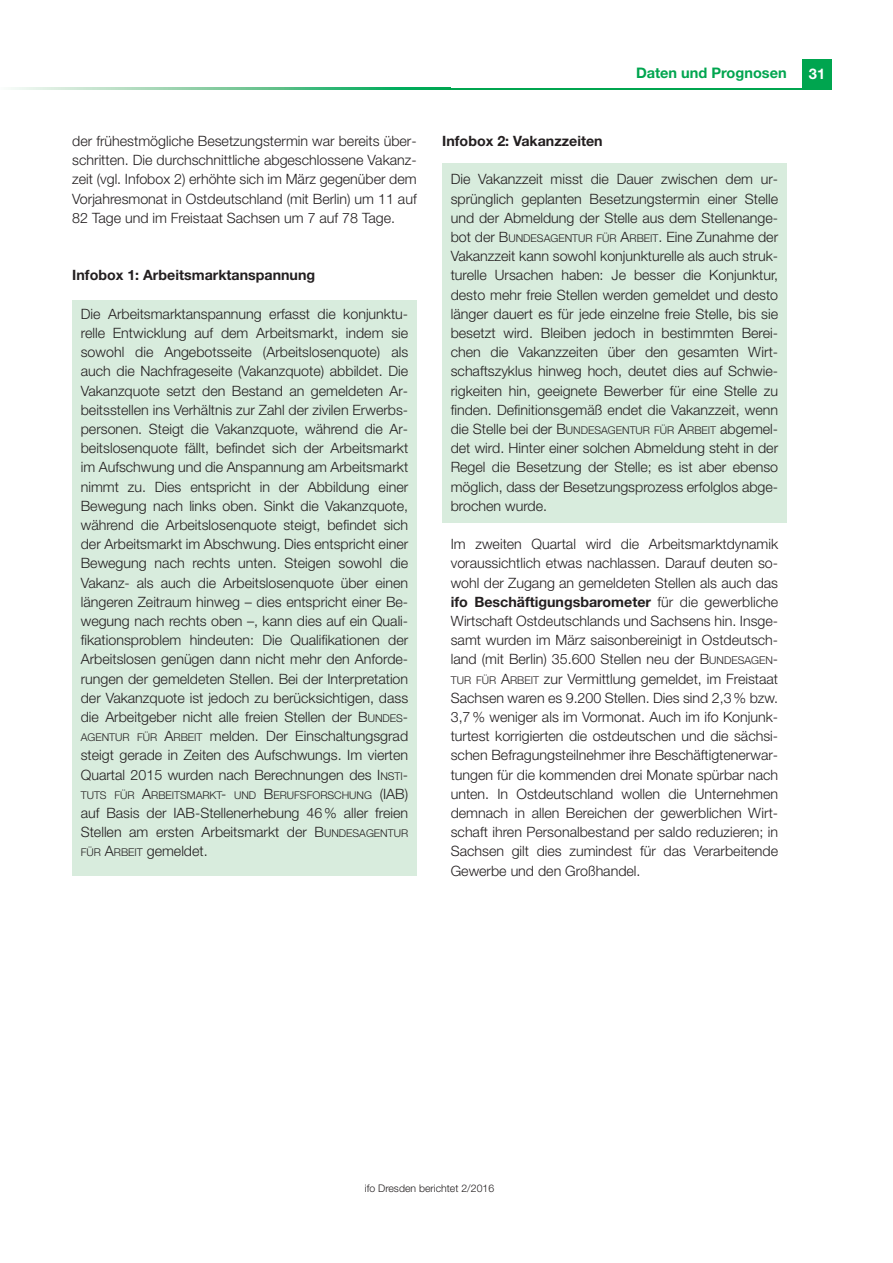
<style>
.page{position:relative;width:893px;height:1263px;background:#fff}
.page>*{position:absolute;margin:0;border:0;box-sizing:border-box;transform-origin:0 0}
.t1{font:700 14.7px "Helvetica Neue";color:#fff}
.t2{font:700 14.55px "Helvetica Neue";color:#00a54f}
.t3{font:300 14.25px/19.2px "Helvetica Neue";color:#231f20;text-align:justify}
.t4{font:700 14.25px "Helvetica Neue";color:#231f20}
.t5{font:300 10.65px "Helvetica Neue";color:#231f20}
.t6{font:300 10.5px "Helvetica Neue";color:#231f20}
.s1{font-size:10.65px}
.s2{font-size:14.25px}
.s3{font-weight:700}
</style>
<div class="page">
<div style="left:802px;top:60px;width:30px;height:29px;background:#00a54f"></div>
<hr style="left:448px;top:88px;width:384px;height:1px;background:#00a54f">
<svg style="left:11px;top:88px;width:437px;height:1px"></svg>
<div style="left:72px;top:300px;width:345px;height:575px;background:#d8ecdd"></div>
<div style="left:442px;top:163px;width:345px;height:359px;background:#d8ecdd"></div>
<p class="t3" style="left:72px;top:133px;width:346px">der frühestmögliche Besetzungstermin war bereits über&shy;schritten. Die durchschnittliche abgeschlossene Vakanz&shy;zeit (vgl. Infobox 2) erhöhte sich im März gegenüber dem Vorjahresmonat in Ostdeutschland (mit Berlin) um 11 auf 82 Tage und im Freistaat Sachsen um 7 auf 78 Tage.</p>
<p class="t4" style="left:72px;top:270px;width:244px">Infobox 1: Arbeitsmarktanspannung</p>
<p class="t3" style="left:81px;top:305px;width:329px">Die Arbeitsmarktanspannung erfasst die konjunktu&shy;relle Entwicklung auf dem Arbeitsmarkt, indem sie sowohl die Angebotsseite (Arbeitslosenquote) als auch die Nachfrageseite (Vakanzquote) abbildet. Die Vakanzquote setzt den Bestand an gemeldeten Ar&shy;beitsstellen ins Verhältnis zur Zahl der zivilen Erwerbs&shy;personen. Steigt die Vakanzquote, während die Ar&shy;beitslosenquote fällt, befindet sich der Arbeitsmarkt im Aufschwung und die Anspannung am Arbeitsmarkt nimmt zu. Dies entspricht in der Abbildung einer Bewegung nach links oben. Sinkt die Vakanzquote, während die Arbeitslosenquote steigt, befindet sich der Arbeitsmarkt im Abschwung. Dies entspricht einer Bewegung nach rechts unten. Steigen sowohl die Vakanz- als auch die Arbeitslosenquote über einen längeren Zeitraum hinweg – dies entspricht einer Be&shy;wegung nach rechts oben –, kann dies auf ein Quali&shy;fikationsproblem hindeuten: Die Qualifikationen der Arbeitslosen genügen dann nicht mehr den Anforde&shy;rungen der gemeldeten Stellen. Bei der Interpretation der Vakanzquote ist jedoch zu berücksichtigen, dass die Arbeitgeber nicht alle freien Stellen der B<span class="s1">UNDES</span>-<span class="s1">AGENTUR FÜR</span> A<span class="s1">RBEIT</span> melden. Der Einschaltungsgrad steigt gerade in Zeiten des Aufschwungs. Im vierten Quartal 2015 wurden nach Berechnungen des I<span class="s1">NSTI</span>-</p>
<p class="t5" style="left:81px;top:791px;width:329px">TUTS FÜR <span class="s2">A</span>RBEITSMARKT<span class="s2">-</span> UND <span class="s2">B</span>ERUFSFORSCHUNG <span class="s2">(IAB)</span></p>
<p class="t3" style="left:81px;top:805px;width:329px">auf Basis der IAB-Stellenerhebung 46% aller freien Stellen am ersten Arbeitsmarkt der B<span class="s1">UNDESAGENTUR FÜR</span> A<span class="s1">RBEIT</span> gemeldet.</p>
<p class="t2" style="left:636px;top:68px;width:152px">Daten und Prognosen</p>
<p class="t4" style="left:442px;top:136px;width:162px">Infobox 2: Vakanzzeiten</p>
<p class="t3" style="left:451px;top:171px;width:329px">Die Vakanzzeit misst die Dauer zwischen dem ur&shy;sprünglich geplanten Besetzungstermin einer Stelle und der Abmeldung der Stelle aus dem Stellenange&shy;bot der B<span class="s1">UNDESAGENTUR FÜR</span> A<span class="s1">RBEIT</span>. Eine Zunahme der Vakanzzeit kann sowohl konjunkturelle als auch struk&shy;turelle Ursachen haben: Je besser die Konjunktur, desto mehr freie Stellen werden gemeldet und desto länger dauert es für jede einzelne freie Stelle, bis sie besetzt wird. Bleiben jedoch in bestimmten Berei&shy;chen die Vakanzzeiten über den gesamten Wirt&shy;schaftszyklus hinweg hoch, deutet dies auf Schwie&shy;rigkeiten hin, geeignete Bewerber für eine Stelle zu finden. Definitionsgemäß endet die Vakanzzeit, wenn die Stelle bei der B<span class="s1">UNDESAGENTUR FÜR</span> A<span class="s1">RBEIT</span> abgemel&shy;det wird. Hinter einer solchen Abmeldung steht in der Regel die Besetzung der Stelle; es ist aber ebenso möglich, dass der Besetzungsprozess erfolglos abge&shy;brochen wurde.</p>
<p class="t3" style="left:451px;top:536px;width:329px">Im zweiten Quartal wird die Arbeitsmarktdynamik voraussichtlich etwas nachlassen. Darauf deuten so&shy;wohl der Zugang an gemeldeten Stellen als auch das <span class="s3">ifo Beschäftigungsbarometer</span> für die gewerbliche Wirtschaft Ostdeutschlands und Sachsens hin. Insge&shy;samt wurden im März saisonbereinigt in Ostdeutsch&shy;land (mit Berlin) 35.600 Stellen neu der B<span class="s1">UNDESAGEN</span>-<span class="s1">TUR FÜR</span> A<span class="s1">RBEIT</span> zur Vermittlung gemeldet, im Freistaat Sachsen waren es 9.200 Stellen. Dies sind 2,3% bzw.<br>3,7% weniger als im Vormonat. Auch im ifo Konjunk&shy;turtest korrigierten die ostdeutschen und die sächsi&shy;schen Befragungsteilnehmer ihre Beschäftigtenerwar&shy;tungen für die kommenden drei Monate spürbar nach unten. In Ostdeutschland wollen die Unternehmen demnach in allen Bereichen der gewerblichen Wirt&shy;schaft ihren Personalbestand per saldo reduzieren; in Sachsen gilt dies zumindest für das Verarbeitende Gewerbe und den Großhandel.</p>
<p class="t1" style="left:809px;top:68px;width:18px">31</p>
<p class="t6" style="left:365px;top:1185px;width:131px">ifo Dresden berichtet 2/2016</p>
</div>
